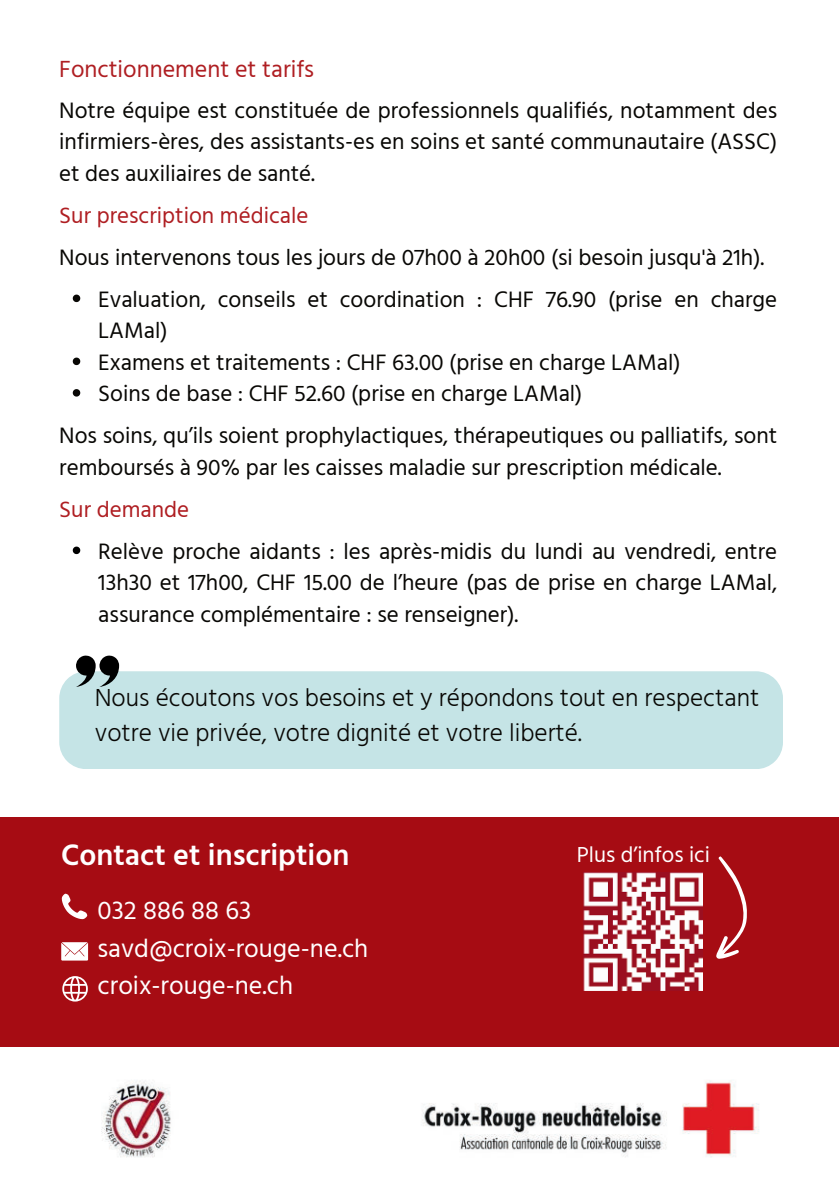
<style>
.page{position:relative;width:839px;height:1191px;background:#fff}
.page>*{position:absolute;margin:0;border:0;box-sizing:border-box;transform-origin:0 0}
.t1{font:600 30px "Hind";color:#fff}
.t2{font:26px/37.6px "Hind";color:#fff}
.t3{font:300 25.4px/35px "Hind";color:#080704}
.t4{font:24px "Hind";color:#af1e22}
.t5{font:23px/31.6px "Hind";color:#080704}
.t6{font:23px "Hind";color:#af1e22}
.t7{font:22.2px "Hind";color:#fff}
</style>
<div class="page">
<div style="left:0;top:818px;width:838px;height:229px;background:#a60c13"></div>
<svg style="left:716px;top:856px;width:31px;height:103px"></svg>
<img style="left:422px;top:1081px;width:337px;height:77px">
<svg style="left:62px;top:894px;width:25px;height:25px"></svg>
<svg style="left:61px;top:942px;width:27px;height:18px"></svg>
<svg style="left:62px;top:976px;width:26px;height:26px"></svg>
<div style="left:59px;top:671px;width:724px;height:98px;background:#c5e4e6"></div>
<svg style="left:76px;top:655px;width:43px;height:32px"></svg>
<img style="left:584px;top:872px;width:118px;height:119px">
<svg style="left:73px;top:295px;width:7px;height:7px"></svg>
<svg style="left:73px;top:358px;width:7px;height:7px"></svg>
<svg style="left:73px;top:389px;width:7px;height:8px"></svg>
<svg style="left:73px;top:547px;width:7px;height:7px"></svg>
<img style="left:101px;top:1080px;width:70px;height:77px">
<p class="t4" style="left:59px;top:53px;width:256px">Fonctionnement et tarifs</p>
<p class="t5" style="left:59px;top:95px;width:719px;text-align:justify">Notre équipe est constituée de professionnels qualifiés, notamment des infirmiers-ères, des assistants-es en soins et santé communautaire (ASSC) et des auxiliaires de santé.</p>
<p class="t6" style="left:59px;top:200px;width:251px">Sur prescription médicale</p>
<p class="t5" style="left:98px;top:237px;width:680px;line-height:42px;text-indent:-39px">Nous intervenons tous les jours de 07h00 à 20h00 (si besoin jusqu'à 21h).<br>Evaluation, conseils et coordination : CHF 76.90 (prise en charge</p>
<p class="t5" style="left:98px;top:316px;width:583px">LAMal)<br>Examens et traitements : CHF 63.00 (prise en charge LAMal)<br>Soins de base : CHF 52.60 (prise en charge LAMal)</p>
<p class="t5" style="left:59px;top:421px;width:719px">Nos soins, qu’ils soient prophylactiques, thérapeutiques ou palliatifs, sont remboursés à 90% par les caisses maladie sur prescription médicale.</p>
<p class="t6" style="left:59px;top:494px;width:131px">Sur demande</p>
<p class="t5" style="left:98px;top:536px;width:680px;text-align:justify">Relève proche aidants : les après-midis du lundi au vendredi, entre 13h30 et 17h00, CHF 15.00 de l’heure (pas de prise en charge LAMal, assurance complémentaire : se renseigner).</p>
<p class="t3" style="left:95px;top:682px;width:666px">Nous écoutons vos besoins et y répondons tout en respectant votre vie privée, votre dignité et votre liberté.</p>
<h1 class="t1" style="left:61px;top:834px;width:289px">Contact et inscription</h1>
<p class="t2" style="left:98px;top:893px;width:272px">032 886 88 63 savd@croix-rouge-ne.ch croix-rouge-ne.ch</p>
<p class="t7" style="left:576px;top:840px;width:135px">Plus d’infos ici</p>
</div>
